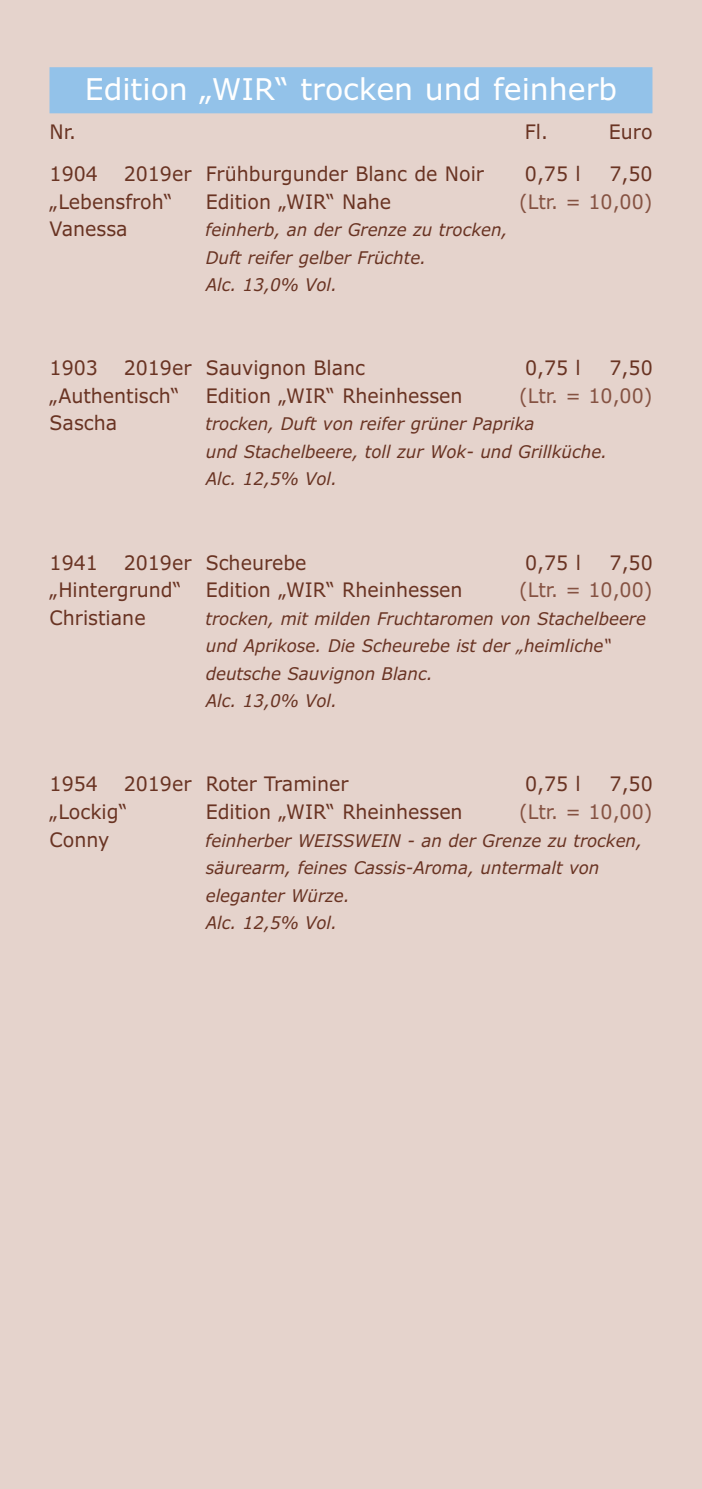
<style>
.page{position:relative;width:702px;height:1489px;background:#fff}
.page>*{position:absolute;margin:0;border:0;box-sizing:border-box;transform-origin:0 0}
.t1{font:30px "Verdana";color:#fff}
.t2{font:20px "Verdana";color:#693322;scale:.95 1}
.t3{font:20px "Verdana";color:#855242;scale:.95 1}
.t4{font:italic 17.5px/27.5px "Verdana";color:#693322;scale:.95 1}
</style>
<div class="page">
<div style="left:0;top:0;width:702px;height:1488px;background:#e5d3cc"></div>
<div style="left:50px;top:68px;width:601px;height:44px;background:#93c2e9"></div>
<div style="left:50px;top:67px;width:602px;height:46px;border:1px solid #93c2e9"></div>
<h1 class="t1" style="left:85px;top:77px;width:534px">Edition „WIR“ trocken und feinherb</h1>
<p class="t2" style="left:50px;top:124px;width:29px">Nr.</p>
<p class="t2" style="left:525px;top:124px;width:26px">Fl.</p>
<p class="t2" style="left:609px;top:124px;width:47px">Euro</p>
<p class="t2" style="left:50px;top:166px;width:52px">1904</p>
<p class="t2" style="left:124px;top:166px;width:381px">2019er Frühburgunder Blanc de Noir</p>
<p class="t2" style="left:525px;top:166px;width:60px">0,75 l</p>
<p class="t2" style="left:609px;top:166px;width:47px">7,50</p>
<p class="t2" style="left:50px;top:193px;width:131px">„Lebensfroh“</p>
<p class="t2" style="left:206px;top:193px;width:197px">Edition „WIR“ Nahe</p>
<p class="t3" style="left:519px;top:193px;width:142px">(Ltr. = 10,00)</p>
<p class="t2" style="left:50px;top:221px;width:84px">Vanessa</p>
<p class="t4" style="left:206px;top:217px;width:319px">feinherb, an der Grenze zu trocken,<br>Duft reifer gelber Früchte.<br>Alc. 13,0% Vol.</p>
<p class="t2" style="left:50px;top:360px;width:52px">1903</p>
<p class="t2" style="left:124px;top:360px;width:255px">2019er Sauvignon Blanc</p>
<p class="t2" style="left:525px;top:360px;width:60px">0,75 l</p>
<p class="t2" style="left:609px;top:360px;width:47px">7,50</p>
<p class="t2" style="left:50px;top:387px;width:138px">„Authentisch“</p>
<p class="t2" style="left:206px;top:387px;width:272px">Edition „WIR“ Rheinhessen</p>
<p class="t3" style="left:519px;top:387px;width:142px">(Ltr. = 10,00)</p>
<p class="t2" style="left:50px;top:415px;width:73px">Sascha</p>
<p class="t4" style="left:206px;top:412px;width:424px">trocken, Duft von reifer grüner Paprika<br>und Stachelbeere, toll zur Wok- und Grillküche.<br>Alc. 12,5% Vol.</p>
<p class="t2" style="left:50px;top:554px;width:52px">1941</p>
<p class="t2" style="left:124px;top:554px;width:194px">2019er Scheurebe</p>
<p class="t2" style="left:525px;top:554px;width:60px">0,75 l</p>
<p class="t2" style="left:609px;top:554px;width:47px">7,50</p>
<p class="t2" style="left:50px;top:582px;width:436px">„Hintergrund“ Edition „WIR“ Rheinhessen</p>
<p class="t3" style="left:519px;top:582px;width:142px">(Ltr. = 10,00)</p>
<p class="t2" style="left:50px;top:609px;width:103px">Christiane</p>
<p class="t4" style="left:206px;top:606px;width:465px">trocken, mit milden Fruchtaromen von Stachelbeere und Aprikose. Die Scheurebe ist der „heimliche“ deutsche Sauvignon Blanc.<br>Alc. 13,0% Vol.</p>
<p class="t2" style="left:50px;top:776px;width:52px">1954</p>
<p class="t2" style="left:124px;top:776px;width:238px">2019er Roter Traminer</p>
<p class="t2" style="left:525px;top:776px;width:60px">0,75 l</p>
<p class="t2" style="left:609px;top:776px;width:47px">7,50</p>
<p class="t2" style="left:50px;top:803px;width:83px">„Lockig“</p>
<p class="t2" style="left:206px;top:803px;width:272px">Edition „WIR“ Rheinhessen</p>
<p class="t3" style="left:519px;top:803px;width:142px">(Ltr. = 10,00)</p>
<p class="t2" style="left:50px;top:831px;width:65px">Conny</p>
<p class="t4" style="left:206px;top:827px;width:461px">feinherber WEISSWEIN - an der Grenze zu trocken, säurearm, feines Cassis-Aroma, untermalt von eleganter Würze.<br>Alc. 12,5% Vol.</p>
</div>
